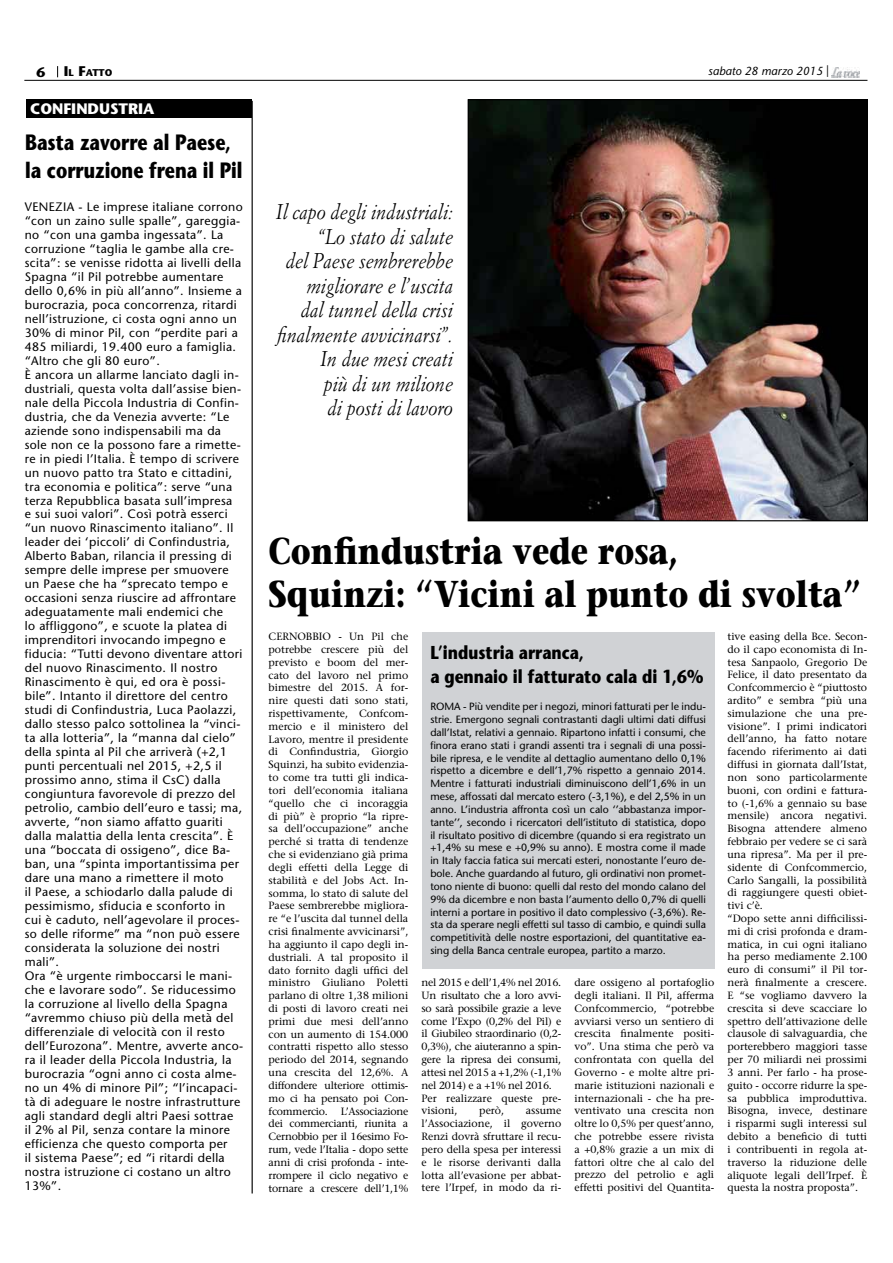
<style>
.page{position:relative;width:893px;height:1263px;background:#fff}
.page>*{position:absolute;margin:0;border:0;box-sizing:border-box;transform-origin:0 0}
.t1{font:700 37.35px/43.2px "Stone Serif";color:#000;scale:.83 1}
.t2{font:700 22.2px/28px "Stone Sans";color:#000;scale:.8 1}
.t3{font:italic 21px/24.5px "Simoncini Garamond";color:#000;text-align:right;scale:.89 1}
.t4{font:700 18.6px/24.5px "Stone Sans";color:#000;scale:.83 1}
.t5{font:700 15.15px "Stone Sans";color:#fff}
.t6{font:700 13.95px "Stone Sans";color:#000}
.t7{font:12.3px/14px "Stone Sans";letter-spacing:.03em;color:#000}
.t8{font:italic 11.7px "Stone Sans";color:#000}
.t9{font:10.5px/12.9px "Stone Serif";color:#000;text-align:justify}
.t10{font:10.5px/12.9px "Stone Sans";color:#000;text-align:justify}
.t11{font:10.5px/12.9px "Stone Serif";letter-spacing:-.02em;color:#000}
.t12{font:700 9.75px "Stone Sans";color:#000}
.s1{font-size:13.95px}
.s2{font-style:normal}
</style>
<div class="page">
<div style="left:26px;top:99px;width:226px;height:18px;background:#000"></div>
<hr style="left:252px;top:101px;width:1px;height:1093px;background:#000">
<div style="left:422px;top:632px;width:292px;height:336px;background:#d0d2d5"></div>
<img style="left:470px;top:101px;width:396px;height:418px">
<hr style="left:24px;top:80px;width:843px;height:1px;background:#000">
<img style="left:831px;top:68px;width:29px;height:9px">
<h3 class="t6" style="left:36px;top:66px;width:10px">6</h3>
<p class="t12" style="left:64px;top:70px;width:50px"><span class="s1">I</span>L <span class="s1">F</span>ATTO</p>
<p class="t8" style="left:708px;top:66px;width:123px">sabato 28 marzo 2015 <span class="s2">|</span></p>
<h3 class="t5" style="left:30px;top:102px;width:126px">CONFINDUSTRIA</h3>
<h2 class="t2" style="left:25px;top:130px;width:273px">Basta zavorre al Paese, la corruzione frena il Pil</h2>
<p class="t7" style="left:25px;top:201px;width:220px">VENEZIA - Le imprese italiane corrono “con un zaino sulle spalle”, gareggia&shy;no “con una gamba ingessata”. La corruzione “taglia le gambe alla cre&shy;scita”: se venisse ridotta ai livelli della Spagna “il Pil potrebbe aumentare dello 0,6% in più all’anno”. Insieme a burocrazia, poca concorrenza, ritardi nell’istruzione, ci costa ogni anno un 30% di minor Pil, con “perdite pari a 485 miliardi, 19.400 euro a famiglia. “Altro che gli 80 euro”.<br>È ancora un allarme lanciato dagli in&shy;dustriali, questa volta dall’assise bien&shy;nale della Piccola Industria di Confin&shy;dustria, che da Venezia avverte: “Le aziende sono indispensabili ma da sole non ce la possono fare a rimette&shy;re in piedi l’Italia. È tempo di scrivere un nuovo patto tra Stato e cittadini, tra economia e politica”: serve “una terza Repubblica basata sull’impresa<br>e sui suoi valori”. Così potrà esserci “un nuovo Rinascimento italiano”. Il leader dei ‘piccoli’ di Confindustria, Alberto Baban, rilancia il pressing di sempre delle imprese per smuovere un Paese che ha “sprecato tempo e occasioni senza riuscire ad affrontare adeguatamente mali endemici che<br>lo affliggono”, e scuote la platea di imprenditori invocando impegno e fiducia: “Tutti devono diventare attori del nuovo Rinascimento. Il nostro Rinascimento è qui, ed ora è possi&shy;bile”. Intanto il direttore del centro studi di Confindustria, Luca Paolazzi, dallo stesso palco sottolinea la “vinci&shy;ta alla lotteria”, la “manna dal cielo” della spinta al Pil che arriverà (+2,1 punti percentuali nel 2015, +2,5 il prossimo anno, stima il CsC) dalla congiuntura favorevole di prezzo del petrolio, cambio dell’euro e tassi; ma, avverte, “non siamo affatto guariti dalla malattia della lenta crescita”. È una “boccata di ossigeno”, dice Ba&shy;ban, una “spinta importantissima per dare una mano a rimettere il moto<br>il Paese, a schiodarlo dalla palude di pessimismo, sfiducia e sconforto in cui è caduto, nell’agevolare il proces&shy;so delle riforme” ma “non può essere considerata la soluzione dei nostri mali”.<br>Ora “è urgente rimboccarsi le mani&shy;che e lavorare sodo”. Se riducessimo la corruzione al livello della Spagna “avremmo chiuso più della metà del differenziale di velocità con il resto dell’Eurozona”. Mentre, avverte anco&shy;ra il leader della Piccola Industria, la burocrazia “ogni anno ci costa alme&shy;no un 4% di minore Pil”; “l’incapaci&shy;tà di adeguare le nostre infrastrutture agli standard degli altri Paesi sottrae<br>il 2% al Pil, senza contare la minore efficienza che questo comporta per<br>il sistema Paese”; ed “i ritardi della nostra istruzione ci costano un altro 13%”.</p>
<h3 class="t3" style="left:276px;top:201px;width:200px">Il capo degli industriali: “Lo stato di salute<br>del Paese sembrerebbe migliorare e l’uscita<br>dal tunnel della crisi finalmente avvicinarsi”.<br>In due mesi creati<br>più di un milione<br>di posti di lavoro</h3>
<h1 class="t1" style="left:269px;top:533px;width:716px">Confindustria vede rosa,<br>Squinzi: “Vicini al punto di svolta”</h1>
<p class="t9" style="left:269px;top:631px;width:141px">CERNOBBIO - Un Pil che potrebbe crescere più del previsto e boom del mer&shy;cato del lavoro nel primo bimestre del 2015. A for&shy;nire questi dati sono stati, rispettivamente, Confcom&shy;mercio e il ministero del Lavoro, mentre il presidente di Confindustria, Giorgio Squinzi, ha subito evidenzia&shy;to come tra tutti gli indica&shy;tori dell’economia italiana “quello che ci incoraggia di più” è proprio “la ripre&shy;sa dell’occupazione” anche perché si tratta di tendenze che si evidenziano già prima degli effetti della Legge di stabilità e del Jobs Act. In&shy;somma, lo stato di salute del Paese sembrerebbe migliora&shy;re “e l’uscita dal tunnel della crisi finalmente avvicinarsi”, ha aggiunto il capo degli in&shy;dustriali. A tal proposito il dato fornito dagli uffici del ministro Giuliano Poletti parlano di oltre 1,38 milioni di posti di lavoro creati nei primi due mesi dell’anno con un aumento di 154.000 contratti rispetto allo stesso periodo del 2014, segnando una crescita del 12,6%. A diffondere ulteriore ottimis&shy;mo ci ha pensato poi Con&shy;fcommercio. L’Associazione dei commercianti, riunita a Cernobbio per il 16esimo Fo&shy;rum, vede l’Italia - dopo sette anni di crisi profonda - inte&shy;rrompere il ciclo negativo e tornare a crescere dell’1,1%</p>
<h3 class="t4" style="left:430px;top:642px;width:331px">L’industria arranca,<br>a gennaio il fatturato cala di 1,6%</h3>
<p class="t10" style="left:430px;top:701px;width:277px">ROMA - Più vendite per i negozi, minori fatturati per le indu&shy;strie. Emergono segnali contrastanti dagli ultimi dati diffusi dall’Istat, relativi a gennaio. Ripartono infatti i consumi, che finora erano stati i grandi assenti tra i segnali di una possi&shy;bile ripresa, e le vendite al dettaglio aumentano dello 0,1% rispetto a dicembre e dell’1,7% rispetto a gennaio 2014.<br>Mentre i fatturati industriali diminuiscono dell’1,6% in un mese, affossati dal mercato estero (-3,1%), e del 2,5% in un anno. L’industria affronta così un calo ‘’abbastanza impor&shy;tante’’, secondo i ricercatori dell’istituto di statistica, dopo il risultato positivo di dicembre (quando si era registrato un +1,4% su mese e +0,9% su anno). E mostra come il made in Italy faccia fatica sui mercati esteri, nonostante l’euro de&shy;bole. Anche guardando al futuro, gli ordinativi non promet&shy;tono niente di buono: quelli dal resto del mondo calano del 9% da dicembre e non basta l’aumento dello 0,7% di quelli interni a portare in positivo il dato complessivo (-3,6%). Re&shy;sta da sperare negli effetti sul tasso di cambio, e quindi sulla competitività delle nostre esportazioni, del quantitative ea&shy;sing della Banca centrale europea, partito a marzo.</p>
<p class="t11" style="left:421px;top:977px;width:141px">nel 2015 e dell’1,4% nel 2016.<br>Un risultato che a loro avvi&shy;so sarà possibile grazie a leve come l’Expo (0,2% del Pil) e il Giubileo straordinario (0,2-<br>0,3%), che aiuteranno a spin&shy;gere la ripresa dei consumi, attesi nel 2015 a +1,2% (-1,1% nel 2014) e a +1% nel 2016.<br>Per realizzare queste pre&shy;visioni,</p>
<p class="t9" style="left:479px;top:1105px;width:26px">però,</p>
<p class="t9" style="left:421px;top:1105px;width:141px;text-indent:104px">assume l’Associazione, il governo Renzi dovrà sfruttare il recu&shy;pero della spesa per interessi e le risorse derivanti dalla lotta all’evasione per abbat&shy;tere l’Irpef, in modo da ri-</p>
<p class="t9" style="left:574px;top:977px;width:141px">dare ossigeno al portafoglio degli italiani. Il Pil, afferma Confcommercio, “potrebbe avviarsi verso un sentiero di crescita finalmente positi&shy;vo”. Una stima che però va confrontata con quella del Governo - e molte altre pri&shy;marie istituzioni nazionali e internazionali - che ha pre&shy;ventivato una crescita non oltre lo 0,5% per quest’anno, che potrebbe essere rivista a +0,8% grazie a un mix di fattori oltre che al calo del prezzo del petrolio e agli effetti positivi del Quantita-</p>
<p class="t9" style="left:727px;top:631px;width:141px;text-align:left">tive easing della Bce. Secon&shy;do il capo economista di In&shy;tesa Sanpaolo, Gregorio De<br>Felice, il dato presentato da<br>Confcommercio è “piuttosto ardito” e sembra “più una simulazione che una pre&shy;visione”. I primi indicatori dell’anno, ha fatto notare facendo riferimento ai dati diffusi in giornata dall’Istat, non sono particolarmente buoni, con ordini e fattura&shy;to (-1,6% a gennaio su base mensile) ancora negativi.<br>Bisogna attendere almeno febbraio per vedere se ci sarà una ripresa”. Ma per il pre&shy;sidente di Confcommercio,<br>Carlo Sangalli, la possibilità di raggiungere questi obiet&shy;tivi c’è.<br>“Dopo sette anni difficilissi&shy;mi di crisi profonda e dram&shy;matica, in cui ogni italiano ha perso mediamente 2.100 euro di consumi” il Pil tor&shy;nerà finalmente a crescere.<br>E “se vogliamo davvero la crescita si deve scacciare lo spettro dell’attivazione delle clausole di salvaguardia, che porterebbero maggiori tasse per 70 miliardi nei prossimi<br>3 anni. Per farlo - ha prose&shy;guito - occorre ridurre la spe&shy;sa pubblica improduttiva.<br>Bisogna, invece, destinare i risparmi sugli interessi sul debito a beneficio di tutti i contribuenti in regola at&shy;traverso la riduzione delle aliquote legali dell’Irpef. È questa la nostra proposta”.</p>
</div>
